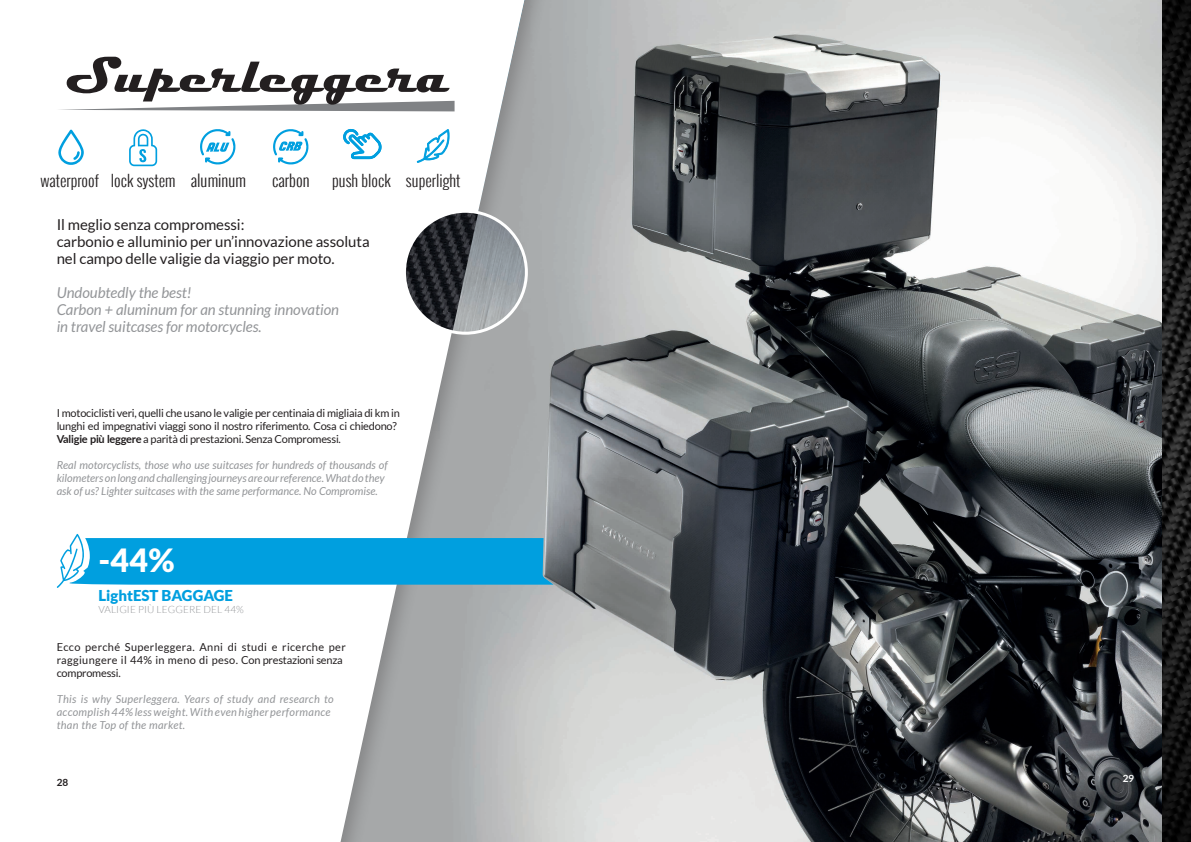
<style>
.page{position:relative;width:1191px;height:842px;background:#fff}
.page>*{position:absolute;margin:0;border:0;box-sizing:border-box;transform-origin:0 0}
.t1{font:900 32px "Lato";color:#fff}
.t2{font:300 16.2px "Oswald";color:#231f20}
.t3{font:300 15.9px "Oswald";color:#231f20}
.t4{font:15px/17px "Lato";letter-spacing:-.005em;color:#231f20}
.t5{font:italic 15px/17px "Lato";letter-spacing:-.005em;color:#939598}
.t6{font:900 15px "Lato";color:#009fdf}
.t7{font:11px/13px "Lato";letter-spacing:-.02em;color:#231f20}
.t8{font:italic 11px/13px "Lato";color:#939598}
.t9{font:italic 11px/13px "Lato";letter-spacing:.03em;color:#939598}
.t10{font:11px/13px "Lato";letter-spacing:.03em;color:#231f20}
.t11{font:300 10px "Lato";letter-spacing:.01em;color:#939598}
.t12{font:700 10px "Lato";color:#231f20}
.t13{font:700 10px "Lato";color:#fff}
.s1{font-size:16.2px}
.s2{font-weight:700}
</style>
<div class="page">
<img style="left:549px;top:0;width:613px;height:842px">
<div style="left:0;top:0;width:549px;height:842px;background:#231f20;opacity:.25"></div>
<svg style="left:0;top:0;width:524px;height:842px"></svg>
<svg style="left:57px;top:57px;width:397px;height:54px"></svg>
<svg style="left:57px;top:534px;width:496px;height:54px;background:#2cace0"></svg>
<svg style="left:129px;top:129px;width:28px;height:37px"></svg>
<svg style="left:343px;top:128px;width:38px;height:31px"></svg>
<svg style="left:416px;top:122px;width:34px;height:45px"></svg>
<svg style="left:200px;top:128px;width:35px;height:36px"></svg>
<svg style="left:273px;top:129px;width:35px;height:35px"></svg>
<svg style="left:58px;top:129px;width:26px;height:36px"></svg>
<svg style="left:403px;top:210px;width:125px;height:125px"></svg>
<img style="left:1162px;top:0;width:29px;height:842px">
<h3 class="t3" style="left:40px;top:169px;width:207px">waterproof lock system <span class="s1">aluminum</span></h3>
<h2 class="t2" style="left:272px;top:169px;width:39px">carbon</h2>
<h3 class="t3" style="left:332px;top:169px;width:130px">push block superlight</h3>
<h3 class="t4" style="left:57px;top:216px;width:314px">Il meglio senza compromessi:<br>carbonio e alluminio per un’innovazione assoluta nel campo delle valigie da viaggio per moto.</h3>
<h3 class="t5" style="left:57px;top:284px;width:284px">Undoubtedly the best!<br>Carbon + aluminum for an stunning innovation in travel suitcases for motorcycles.</h3>
<p class="t7" style="left:57px;top:407px;width:344px">I motociclisti veri, quelli che usano le valigie per centinaia di migliaia di km in lunghi ed impegnativi viaggi sono il nostro riferimento. Cosa ci chiedono?<br><span class="s2">Valigie più leggere</span> a parità di prestazioni. Senza Compromessi.</p>
<p class="t8" style="left:57px;top:459px;width:332px">Real motorcyclists, those who use suitcases for hundreds of thousands of kilometers on long and challenging journeys are our reference. What do they ask of us? Lighter suitcases with the same performance. No Compromise.</p>
<h1 class="t1" style="left:98px;top:542px;width:78px">-44%</h1>
<h3 class="t6" style="left:98px;top:587px;width:136px">LightEST BAGGAGE</h3>
<p class="t11" style="left:98px;top:604px;width:147px">VALIGIE PIÙ LEGGERE DEL 44%</p>
<p class="t10" style="left:57px;top:641px;width:291px">Ecco perché Superleggera. Anni di studi e ricerche per raggiungere il 44% in meno di peso. Con prestazioni senza compromessi.</p>
<p class="t9" style="left:57px;top:693px;width:278px">This is why Superleggera. Years of study and research to accomplish 44% less weight. With even higher performance than the Top of the market.</p>
<p class="t12" style="left:57px;top:774px;width:13px">28</p>
<p class="t13" style="left:1122px;top:771px;width:13px">29</p>
</div>
